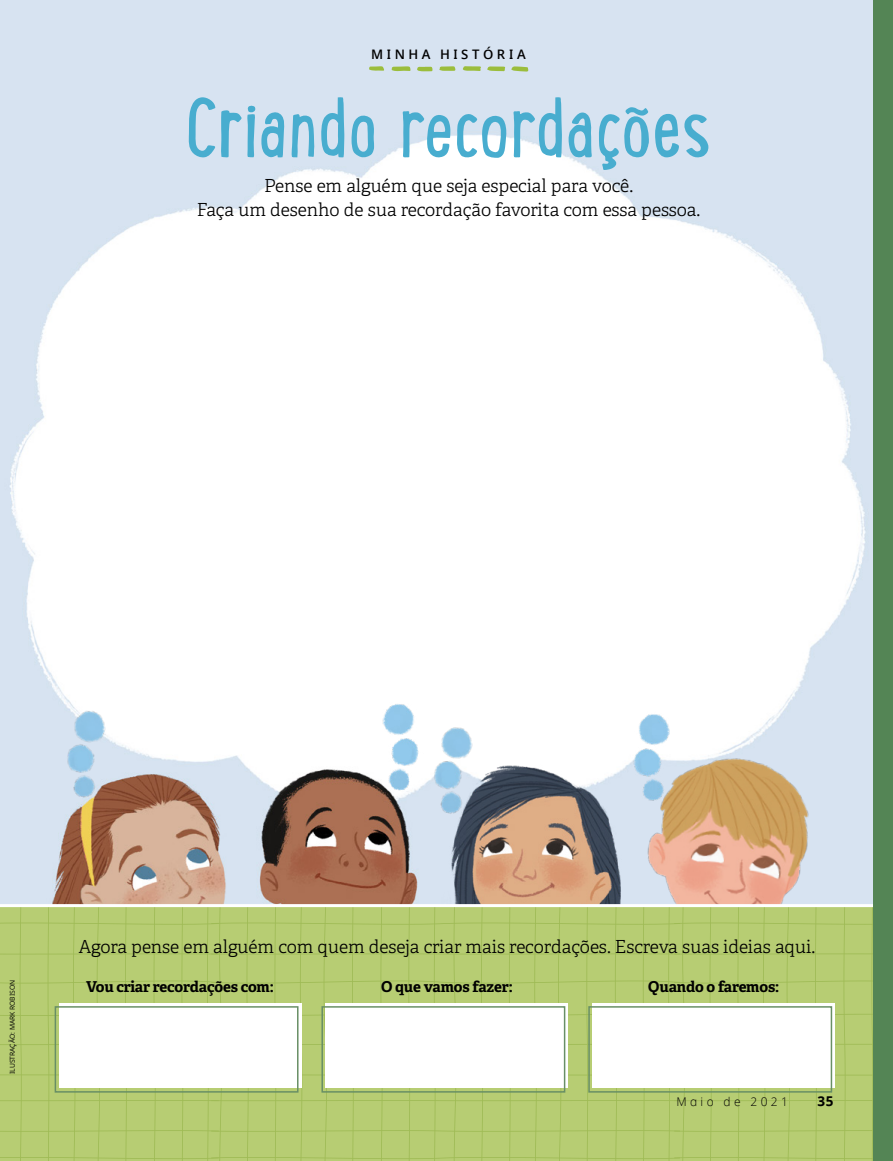
<style>
.page{position:relative;width:893px;height:1161px;background:#fff}
.page>*{position:absolute;margin:0;border:0;box-sizing:border-box;transform-origin:0 0}
.ARTCL_title_Lunchbox{font:90px "Lunch Box";letter-spacing:-.01em;color:#48adcf}
.ARTCL_para{font:300 18px/23.7px "Helam Slablds Lat";letter-spacing:-.005em;color:#000;text-align:center}
.LISTalphaC-1_para{font:700 15px "Helam Slablds Lat";letter-spacing:-.015em;color:#000}
.t1{font:13.5px "Dots Solid lds Lat Bold";color:#000}
.t2{font:600 13.2px "Dots Solidlds Lat";letter-spacing:.27em;color:#000}
.t3{font:300 12px "Dots Solidlds Lat";letter-spacing:.28em;color:#000}
.t4{font:6.75px "Dots Solidlds Lat";color:#000}
</style>
<div class="page">
<img style="left:0;top:0;width:873px;height:902px">
<img style="left:640px;top:753px;width:180px;height:149px">
<svg style="left:391px;top:66px;width:19px;height:5px"></svg>
<svg style="left:462px;top:66px;width:19px;height:5px"></svg>
<svg style="left:487px;top:66px;width:18px;height:5px"></svg>
<svg style="left:511px;top:66px;width:17px;height:6px"></svg>
<svg style="left:417px;top:67px;width:16px;height:4px"></svg>
<svg style="left:439px;top:66px;width:17px;height:5px"></svg>
<svg style="left:369px;top:66px;width:15px;height:5px"></svg>
<img style="left:438px;top:748px;width:187px;height:154px">
<svg style="left:0;top:902px;width:873px;height:259px;background:#b6cc74"></svg>
<div style="left:873px;top:0;width:20px;height:1161px;background:#548555"></div>
<div style="left:59px;top:1003px;width:242px;height:85px;background:#fff"></div>
<div style="left:326px;top:1003px;width:242px;height:85px;background:#fff"></div>
<div style="left:593px;top:1003px;width:242px;height:85px;background:#fff"></div>
<div style="left:55px;top:1006px;width:243px;height:86px;border:2px solid #688f65"></div>
<div style="left:321px;top:1006px;width:244px;height:86px;border:2px solid #688f65"></div>
<div style="left:588px;top:1006px;width:244px;height:86px;border:2px solid #688f65"></div>
<img style="left:372px;top:698px;width:53px;height:102px">
<img style="left:622px;top:707px;width:58px;height:105px">
<img style="left:50px;top:697px;width:75px;height:112px">
<img style="left:424px;top:716px;width:66px;height:109px">
<p class="t2" style="left:371px;top:45px;width:156px">MINHA HISTÓRIA</p>
<p class="ARTCL_title_Lunchbox" style="left:185px;top:65px;width:529px">Criando recordações</p>
<p class="ARTCL_para" style="left:197px;top:174px;width:505px">Pense em alguém que seja especial para você.<br>Faça um desenho de sua recordação favorita com essa pessoa.</p>
<p class="t4" style="left:7px;top:1074px;width:96px;rotate:-90deg">ILUSTRAÇÃO: MARK ROBISON</p>
<p class="ARTCL_para" style="left:79px;top:935px;width:738px">Agora pense em alguém com quem deseja criar mais recordações. Escreva suas ideias aqui.</p>
<p class="LISTalphaC-1_para" style="left:86px;top:974px;width:189px">Vou criar recordações com:</p>
<p class="LISTalphaC-1_para" style="left:381px;top:974px;width:133px">O que vamos fazer:</p>
<p class="LISTalphaC-1_para" style="left:648px;top:974px;width:132px">Quando o faremos:</p>
<p class="t3" style="left:676px;top:1092px;width:113px">Maio de 2021</p>
<p class="t1" style="left:817px;top:1090px;width:18px">35</p>
</div>
